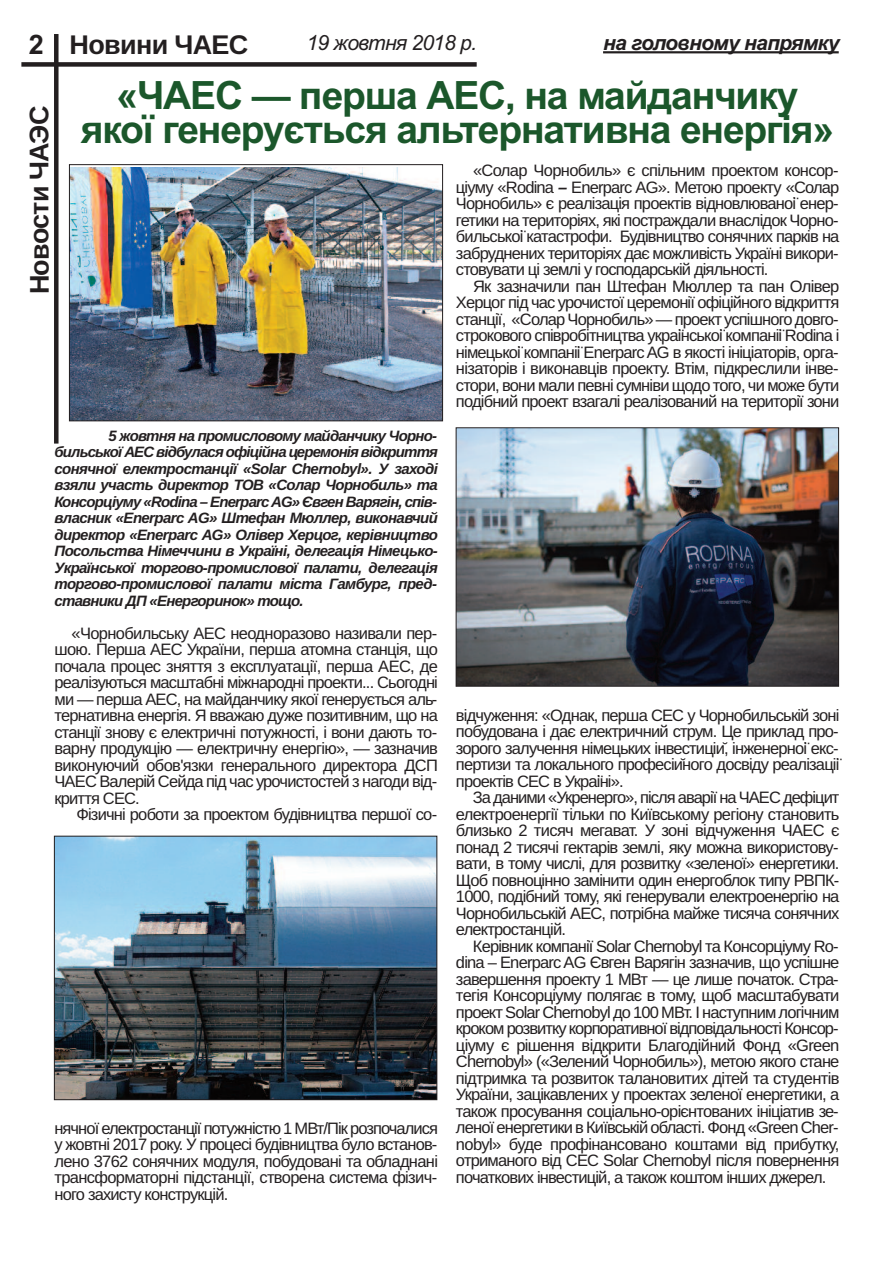
<style>
.page{position:relative;width:893px;height:1263px;background:#fff}
.page>*{position:absolute;margin:0;border:0;box-sizing:border-box;transform-origin:0 0}
.t1{font:700 39px/33.6px "Arial";letter-spacing:-.03em;color:#1b572b;text-align:center}
.t2{font:700 27px "Arimo";letter-spacing:-.035em;color:#231f20}
.t3{font:italic 700 21px "Arial";letter-spacing:-.035em;color:#231f20}
.t4{font:italic 21px "Arial";letter-spacing:-.035em;color:#231f20}
.t5{font:16.5px/16.5px "Arimo";letter-spacing:-.05em;color:#231f20;text-align:justify}
.t6{font:italic 700 15px/16.5px "Arimo";letter-spacing:-.05em;color:#231f20;text-align:justify}
.s1{font-family:"Arial"}
.s2{font-weight:700;font-style:italic}
</style>
<div class="page">
<div style="left:54px;top:34px;width:5px;height:410px;background:#231f20"></div>
<div style="left:21px;top:62px;width:456px;height:5px;background:#231f20"></div>
<hr style="left:603px;top:51px;width:236px;height:2px;background:#231f20">
<img style="left:71px;top:167px;width:370px;height:252px">
<div style="left:69px;top:164px;width:374px;height:257px;border:1px solid #231f20"></div>
<img style="left:458px;top:429px;width:379px;height:256px">
<div style="left:456px;top:427px;width:383px;height:260px;border:1px solid #231f20"></div>
<img style="left:56px;top:838px;width:379px;height:260px">
<div style="left:54px;top:836px;width:383px;height:264px;border:1px solid #231f20"></div>
<h2 class="t2" style="left:29px;top:29px;width:221px"><span class="s1">2</span> Новини ЧАЕС</h2>
<p class="t4" style="left:307px;top:30px;width:172px">19 жовтня 2018 р.</p>
<p class="t3" style="left:603px;top:30px;width:238px">на головному напрямку</p>
<h1 class="t1" style="left:81px;top:79px;width:755px">«ЧАЕС — перша АЕС, на майданчику якої генерується альтернативна енергія»</h1>
<h2 class="t2" style="left:23px;top:294px;width:190px;rotate:-90deg">Новости ЧАЭС</h2>
<p class="t5" style="left:456px;top:162px;width:385px;text-indent:17px">«Солар Чорнобиль» є спільним проектом консор&shy;ціуму «Rodina <span class="s2">–</span> Enerparc AG». Метою проекту «Солар Чорнобиль» є реалізація проектів відновлюваноїенер&shy;гетики на територіях, які постраждали внаслідок Чорно&shy;бильськоїкатастрофи. Будівництво сонячних парків на забруднених територіях дає можливість Україні викори&shy;стовувати ці землі у господарській діяльності.</p>
<p class="t5" style="left:456px;top:278px;width:385px;text-indent:17px">Як зазначили пан Штефан Мюллер та пан Олівер Херцог під час урочистої церемонії офіційного відкриття станції, «Солар Чорнобиль» — проект успішного довго&shy;строкового співробітництва украін̈ ськоїкомпаніїRodina і німецькоїкомпаніїEnerparc AG в якості ініціаторів, орга&shy;нізаторів і виконавців проекту. Втім, підкреслили інве&shy;стори, вони мали певні сумніви щодо того, чи може бути подібний проект взагалі реалізований на території зони</p>
<p class="t6" style="left:54px;top:427px;width:385px;text-indent:54px">5 жовтня на промисловому майданчику Чорно&shy;бильськоїАЕС відбулася офіційна церемонія відкриття сонячної електростанції «Solar Chernobyl». У заході взяли участь директор ТОВ «Солар Чорнобиль» та Консорціуму «Rodina – EnerparcAG» Євген Варягін, спів&shy;власник «Enerparc AG» Штефан Мюллер, виконавчий директор «Enerparc AG» Олівер Херцог, керівництво Посольства Німеччини в Україні, делегація Німецько-Української торгово-промислової палати, делегація торгово-промислової палати міста Гамбург, пред&shy;ставники ДП «Енергоринок» тощо.</p>
<p class="t5" style="left:54px;top:625px;width:385px;text-indent:17px">«Чорнобильську АЕС неодноразово називали пер&shy;шою. Перша АЕС України, перша атомна станція, що почала процес зняття з експлуатації, перша АЕС, де реалізуються масштабні міжнародні проекти... Сьогодні ми — перша АЕС, на майданчику якої генерується аль&shy;тернативна енергія. Я вважаю дуже позитивним, що на станції знову є електричні потужності, і вони дають то&shy;варну продукцію — електричну енергію», — зазначив виконуючий обов'язки генерального директора ДСП ЧАЕС Валерій Сейда під час урочистостей з нагоди від&shy;криття СЕС.</p>
<p class="t5" style="left:76px;top:806px;width:362px">Фізичні роботи за проектом будівництва першої со-</p>
<p class="t5" style="left:54px;top:1120px;width:385px">нячної електростанції потужністю 1 МВт/Пік розпочалися у жовтні 2017 року. У процесі будівництва було встанов&shy;лено 3762 сонячних модуля, побудовані та обладнані трансформаторні підстанції, створена система фізич&shy;ного захисту конструкцій.</p>
<p class="t5" style="left:456px;top:707px;width:390px;text-align:left">відчуження: «Однак, перша СЕС у Чорнобильській зоні побудована і дає електричний струм. Це приклад про&shy;зорого залучення німецьких інвестиціи,̆ інженерноїекс&shy;пертизи та локального професіин̆ ого досвіду реалізації проектів СЕС в Украін̈ і».</p>
<p class="t5" style="left:456px;top:789px;width:385px;text-indent:17px">За даними «Укренерго», після аварії на ЧАЕС дефіцит електроенергії тільки по Київському регіону становить близько 2 тисяч мегават. У зоні відчуження ЧАЕС є понад 2 тисячі гектарів землі, яку можна використову&shy;вати, в тому числі, для розвитку «зеленої» енергетики.<br>Щоб повноцінно замінити один енергоблок типу РВПК-1000, подібний тому, які генерували електроенергію на Чорнобильській АЕС, потрібна майже тисяча сонячних електростанцій.</p>
<p class="t5" style="left:456px;top:938px;width:385px;text-indent:17px">Керівник компанії Solar Chernobyl та Консорціуму Ro&shy;dina – Enerparc AG Євген Варягін зазначив, що успішне завершення проекту 1 МВт — це лише початок. Стра&shy;тегія Консорціуму полягає в тому, щоб масштабувати проект Solar Chernobyl до 100 МВт. І наступним логічним кроком розвитку корпоративної відповідальності Консор&shy;ціуму є рішення відкрити Благодійний Фонд «Green Chernobyl» («Зелений Чорнобиль»), метою якого стане підтримка та розвиток талановитих дітей та студентів України, зацікавлених у проектах зеленої енергетики, а також просування соціально-орієнтованих ініціатив зе&shy;леної енергетики в Київській області. Фонд «Green Cher&shy;nobyl» буде профінансовано коштами від прибутку, отриманого від СЕС Solar Chernobyl після повернення початкових інвестицій, а також коштом інших джерел.</p>
</div>
